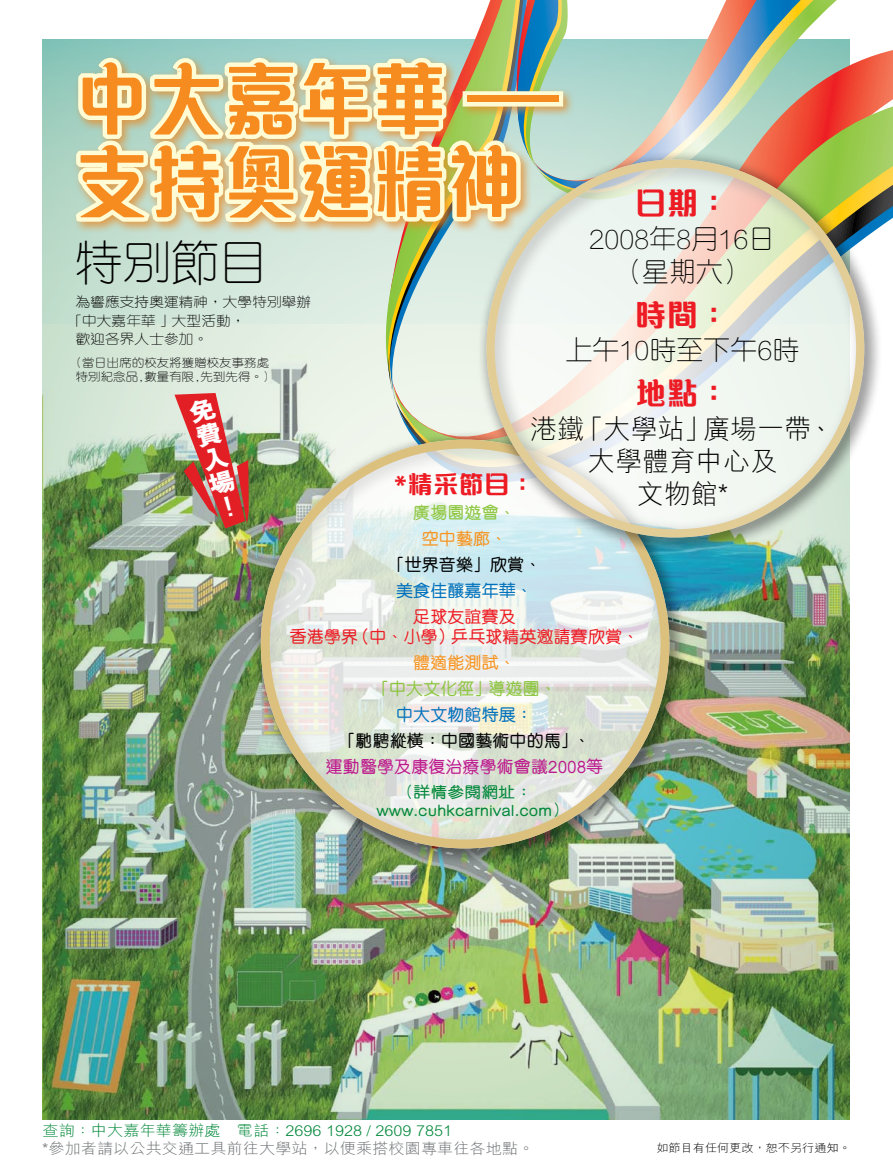
<style>
.page{position:relative;width:893px;height:1170px;background:#fff}
.page>*{position:absolute;margin:0;border:0;box-sizing:border-box;transform-origin:0 0}
.t1{font:800 82.65px/82.7px "M Qing Hua HK";color:#f68b1f;scale:.9 1}
.t2{font:300 48.3px "M Yuen HK";color:#000}
.t3{font:800 31.5px "M Qing Hua HK";color:#ed1c24}
.t4{font:300 27px/32.4px "M Yuen HK";color:#000;text-align:center}
.t5{font:300 27px/32.4px "M Hei HK";color:#000;text-align:center}
.t6{font:800 25.5px "M Qing Hua HK";color:#ed1c24}
.t7{font:800 24.75px/24.8px "M Hei HK";color:#fff;text-align:justify;scale:1.08 1}
.t8{font:500 17.1px/20.4px "M Yuen HK";color:#ed1c24;text-align:center}
.t9{font:500 17.1px "M Yuen HK";color:#000}
.t10{font:500 17.1px "M Yuen HK";color:#bd1a8d}
.t11{font:500 17.1px "M Yuen HK";color:#8cc63f}
.t12{font:500 17.1px "M Yuen HK";color:#0071bc}
.t13{font:500 17.1px "M Yuen HK";color:#f7931e}
.t14{font:500 15.75px/17.5px "M Yuen HK";color:#008739;text-align:center;scale:1.08 1}
.t15{font:300 15px "M Hei HK";color:#008739;scale:1.08 1}
.t16{font:300 15px "M Hei HK";color:#6d6f71;scale:1.08 1}
.t17{font:300 13.65px "M Yuen HK";color:#000;scale:1.08 1}
.t18{font:300 11.55px/13.8px "M Yuen HK";color:#000;scale:1.08 1}
.t19{font:300 11.25px "M Hei HK";color:#000;scale:1.08 1}
</style>
<div class="page">
<img style="left:43px;top:323px;width:806px;height:796px">
<div style="left:43px;top:39px;width:806px;height:284px;background:linear-gradient(to bottom,#8bc5b8,#cae0ce)"></div>
<svg style="left:321px;top:39px;width:572px;height:390px;background:#e0cfba"></svg>
<svg style="left:814px;top:0;width:14px;height:149px"></svg>
<svg style="left:801px;top:0;width:13px;height:149px;background:#c09872"></svg>
<svg style="left:528px;top:0;width:273px;height:149px"></svg>
<div style="left:72px;top:54px;width:652px;height:250px;background:#ea8923;opacity:.75"></div>
<div style="left:463px;top:91px;width:100px;height:15px;border:9px solid #fffcd5"></div>
<svg style="left:71px;top:0;width:457px;height:335px;background:#dce3c8"></svg>
<img style="left:174px;top:393px;width:75px;height:135px">
<div style="left:250px;top:429px;width:445px;height:445px;background:#000;opacity:.75"></div>
<svg style="left:265px;top:444px;width:400px;height:399px"></svg>
<div style="left:476px;top:149px;width:413px;height:413px;background:#000;opacity:.75"></div>
<svg style="left:491px;top:164px;width:369px;height:369px;fill:#eff4ee"></svg>
<h1 class="t1" style="left:75px;top:55px;width:539px">中大嘉年華 –支持奧運精神</h1>
<h3 class="t3" style="left:635px;top:181px;width:96px">日期：</h3>
<h3 class="t4" style="left:589px;top:221px;width:188px">2008年8月16日(星期六)</h3>
<h3 class="t3" style="left:635px;top:293px;width:96px">時間：</h3>
<h3 class="t4" style="left:565px;top:333px;width:236px">上午10時至下午6時</h3>
<h3 class="t3" style="left:635px;top:371px;width:96px">地點：</h3>
<h3 class="t5" style="left:530px;top:412px;width:306px">港鐵「大學站」廣場一帶、大學體育中心及<br>文物館*</h3>
<h2 class="t2" style="left:75px;top:230px;width:194px">特別節目</h2>
<p class="t17" style="left:76px;top:292px;width:219px">為響應支持奧運精神，大學特別舉辦</p>
<p class="t17" style="left:67px;top:311px;width:166px">「中大嘉年華 」大型活動，</p>
<p class="t17" style="left:76px;top:330px;width:124px">歡迎各界人士參加。</p>
<p class="t18" style="left:76px;top:355px;width:181px">(當日出席的校友將獲贈校友事務處特別紀念品，數量有限，先到先得。）</p>
<h3 class="t7" style="left:187px;top:402px;width:13px;rotate:-15deg">免費入場！</h3>
<h3 class="t6" style="left:394px;top:467px;width:143px">*精采節目：</h3>
<p class="t11" style="left:413px;top:501px;width:104px">廣場園遊會、</p>
<p class="t13" style="left:422px;top:527px;width:87px">空中藝廊、</p>
<p class="t9" style="left:388px;top:553px;width:155px">「世界音樂」欣賞、</p>
<p class="t12" style="left:396px;top:579px;width:138px">美食佳釀嘉年華、</p>
<p class="t8" style="left:290px;top:605px;width:351px">足球友誼賽及<br>香港學界（中、小學）乒乓球精英邀請賽欣賞、</p>
<p class="t13" style="left:413px;top:651px;width:104px">體適能測試、</p>
<p class="t11" style="left:372px;top:677px;width:187px">「中大文化徑」導遊團、</p>
<p class="t12" style="left:396px;top:703px;width:138px">中大文物館特展：</p>
<p class="t9" style="left:339px;top:729px;width:254px">「馳騁縱橫：中國藝術中的馬」、</p>
<p class="t10" style="left:326px;top:754px;width:279px">運動醫學及康復治療學術會議2008等</p>
<p class="t14" style="left:377px;top:782px;width:172px">(詳情參閱網址：www.cuhkcarnival.com)</p>
<p class="t15" style="left:43px;top:1119px;width:381px">查詢：中大嘉年華籌辦處 電話：2696 1928 / 2609 7851</p>
<p class="t16" style="left:42px;top:1137px;width:457px">*參加者請以公共交通工具前往大學站，以便乘搭校園專車往各地點。</p>
<p class="t19" style="left:656px;top:1139px;width:182px">如節目有任何更改，恕不另行通知。</p>
</div>
